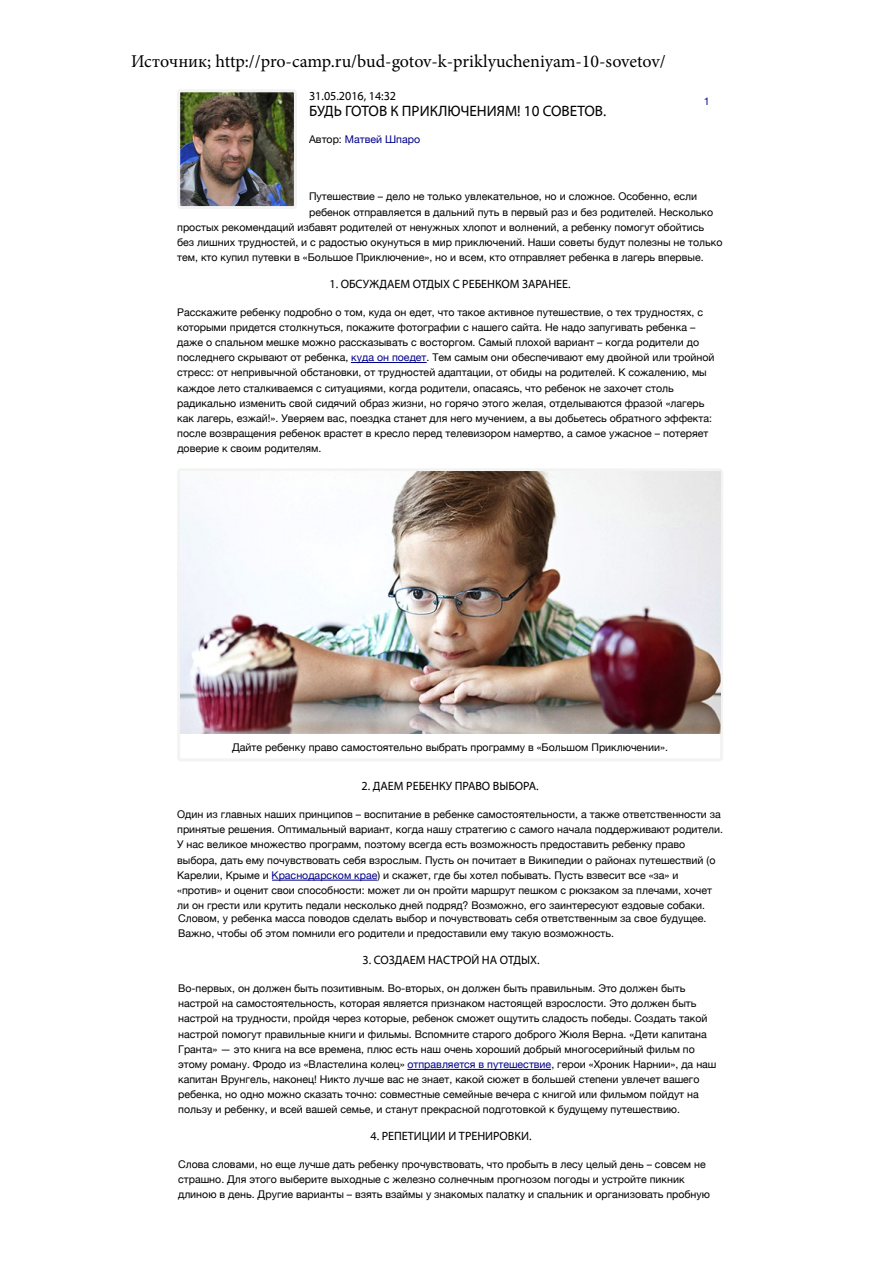
<style>
.page{position:relative;width:893px;height:1263px;background:#fff}
.page>*{position:absolute;margin:0;border:0;box-sizing:border-box;transform-origin:0 0}
.t1{font:18px "Minion Pro";letter-spacing:-.005em;color:#000}
.t2{font:15.15px "Myriad Pro";color:#000}
.t3{font:12.15px "Myriad Pro";color:#000}
.t4{font:10.65px/15.1px "Helvetica Neue";color:#000}
.t5{font:10.65px "Helvetica Neue";color:#00008b}
.t6{font:9.15px "Myriad Pro";color:#000}
.s1{color:#00008b}
.s2{color:#000}
</style>
<div class="page">
<svg style="left:177px;top:469px;width:546px;height:292px"></svg>
<svg style="left:177px;top:90px;width:120px;height:119px"></svg>
<img style="left:180px;top:92px;width:114px;height:114px">
<hr style="left:351px;top:362px;width:76px;height:1px;background:#00008b">
<img style="left:180px;top:471px;width:540px;height:263px">
<hr style="left:272px;top:880px;width:105px;height:1px;background:#00008b">
<hr style="left:407px;top:1069px;width:144px;height:1px;background:#00008b">
<h1 class="t1" style="left:131px;top:49px;width:536px">Источник; http://pro-camp.ru/bud-gotov-k-priklyucheniyam-10-sovetov/</h1>
<p class="t6" style="left:170px;top:61px;width:221px"><span class="s1">Главная</span> › <span class="s1">Блог</span> › Будь готов к приключениям! 10 советов.</p>
<p class="t3" style="left:309px;top:89px;width:89px">31.05.2016, 14:32</p>
<h2 class="t2" style="left:309px;top:103px;width:299px">БУДЬ ГОТОВ К ПРИКЛЮЧЕНИЯМ! 10 СОВЕТОВ.</h2>
<p class="t5" style="left:309px;top:130px;width:113px"><span class="s2">Автор:</span> Матвей Шпаро</p>
<p class="t5" style="left:704px;top:92px;width:7px">1</p>
<p class="t4" style="left:309px;top:188px;width:390px">Путешествие – дело не только увлекательное, но и сложное. Особенно, если</p>
<p class="t4" style="left:309px;top:204px;width:406px">ребенок отправляется в дальний путь в первый раз и без родителей. Несколько</p>
<p class="t4" style="left:177px;top:219px;width:528px">простых рекомендаций избавят родителей от ненужных хлопот и волнений, а ребенку помогут обойтись</p>
<p class="t4" style="left:177px;top:234px;width:547px">без лишних трудностей, и с радостью окунуться в мир приключений. Наши советы будут полезны не только</p>
<p class="t4" style="left:177px;top:249px;width:528px">тем, кто купил путевки в «Большое Приключение», но и всем, кто отправляет ребенка в лагерь впервые.</p>
<p class="t3" style="left:329px;top:277px;width:243px">1. ОБСУЖДАЕМ ОТДЫХ С РЕБЕНКОМ ЗАРАНЕЕ.</p>
<p class="t4" style="left:177px;top:304px;width:539px">Расскажите ребенку подробно о том, куда он едет, что такое активное путешествие, о тех трудностях, с которыми придется столкнуться, покажите фотографии с нашего сайта. Не надо запугивать ребенка – даже о спальном мешке можно рассказывать с восторгом. Самый плохой вариант – когда родители до последнего скрывают от ребенка, <span class="s1">куда он поедет</span>. Тем самым они обеспечивают ему двойной или тройной стресс: от непривычной обстановки, от трудностей адаптации, от обиды на родителей. К сожалению, мы каждое лето сталкиваемся с ситуациями, когда родители, опасаясь, что ребенок не захочет столь радикально изменить свой сидячий образ жизни, но горячо этого желая, отделываются фразой «лагерь как лагерь, езжай!». Уверяем вас, поездка станет для него мучением, а вы добьетесь обратного эффекта: после возвращения ребенок врастет в кресло перед телевизором намертво, а самое ужасное – потеряет доверие к своим родителям.</p>
<p class="t4" style="left:232px;top:739px;width:437px">Дайте ребенку право самостоятельно выбрать программу в «Большом Приключении».</p>
<p class="t3" style="left:362px;top:779px;width:179px">2. ДАЕМ РЕБЕНКУ ПРАВО ВЫБОРА.</p>
<p class="t4" style="left:177px;top:806px;width:547px">Один из главных наших принципов – воспитание в ребенке самостоятельности, а также ответственности за принятые решения. Оптимальный вариант, когда нашу стратегию с самого начала поддерживают родители.<br>У нас великое множество программ, поэтому всегда есть возможность предоставить ребенку право выбора, дать ему почувствовать себя взрослым. Пусть он почитает в Википедии о районах путешествий (о Карелии, Крыме и <span class="s1">Краснодарском крае</span>) и скажет, где бы хотел побывать. Пусть взвесит все «за» и «против» и оценит свои способности: может ли он пройти маршрут пешком с рюкзаком за плечами, хочет ли он грести или крутить педали несколько дней подряд? Возможно, его заинтересуют ездовые собаки.<br>Словом, у ребенка масса поводов сделать выбор и почувствовать себя ответственным за свое будущее.</p>
<p class="t3" style="left:363px;top:777px;width:179px">2. ДАЕМ РЕБЕНКУ ПРАВО ВЫБОРА.</p>
<p class="t4" style="left:178px;top:804px;width:547px">Один из главных наших принципов – воспитание в ребенке самостоятельности, а также ответственности за принятые решения. Оптимальный вариант, когда нашу стратегию с самого начала поддерживают родители.<br>У нас великое множество программ, поэтому всегда есть возможность предоставить ребенку право выбора, дать ему почувствовать себя взрослым. Пусть он почитает в Википедии о районах путешествий (о Карелии, Крыме и <span class="s1">Краснодарском крае</span>) и скажет, где бы хотел побывать. Пусть взвесит все «за» и «против» и оценит свои способности: может ли он пройти маршрут пешком с рюкзаком за плечами, хочет ли он грести или крутить педали несколько дней подряд? Возможно, его заинтересуют ездовые собаки.<br>Словом, у ребенка масса поводов сделать выбор и почувствовать себя ответственным за свое будущее.<br>Важно, чтобы об этом помнили его родители и предоставили ему такую возможность.</p>
<p class="t3" style="left:362px;top:953px;width:179px">3. СОЗДАЕМ НАСТРОЙ НА ОТДЫХ.</p>
<p class="t4" style="left:178px;top:980px;width:540px">Во-первых, он должен быть позитивным. Во-вторых, он должен быть правильным. Это должен быть настрой на самостоятельность, которая является признаком настоящей взрослости. Это должен быть настрой на трудности, пройдя через которые, ребенок сможет ощутить сладость победы. Создать такой настрой помогут правильные книги и фильмы. Вспомните старого доброго Жюля Верна. «Дети капитана Гранта» — это книга на все времена, плюс есть наш очень хороший добрый многосерийный фильм по этому роману. Фродо из «Властелина колец» <span class="s1">отправляется в путешествие</span>, герои «Хроник Нарнии», да наш капитан Врунгель, наконец! Никто лучше вас не знает, какой сюжет в большей степени увлечет вашего ребенка, но одно можно сказать точно: совместные семейные вечера с книгой или фильмом пойдут на пользу и ребенку, и всей вашей семье, и станут прекрасной подготовкой к будущему путешествию.</p>
<p class="t3" style="left:370px;top:1129px;width:163px">4. РЕПЕТИЦИИ И ТРЕНИРОВКИ.</p>
<p class="t4" style="left:178px;top:1156px;width:533px">Слова словами, но еще лучше дать ребенку прочувствовать, что пробыть в лесу целый день – совсем не страшно. Для этого выберите выходные с железно солнечным прогнозом погоды и устройте пикник длиною в день. Другие варианты – взять взаймы у знакомых палатку и спальник и организовать пробную</p>
</div>
